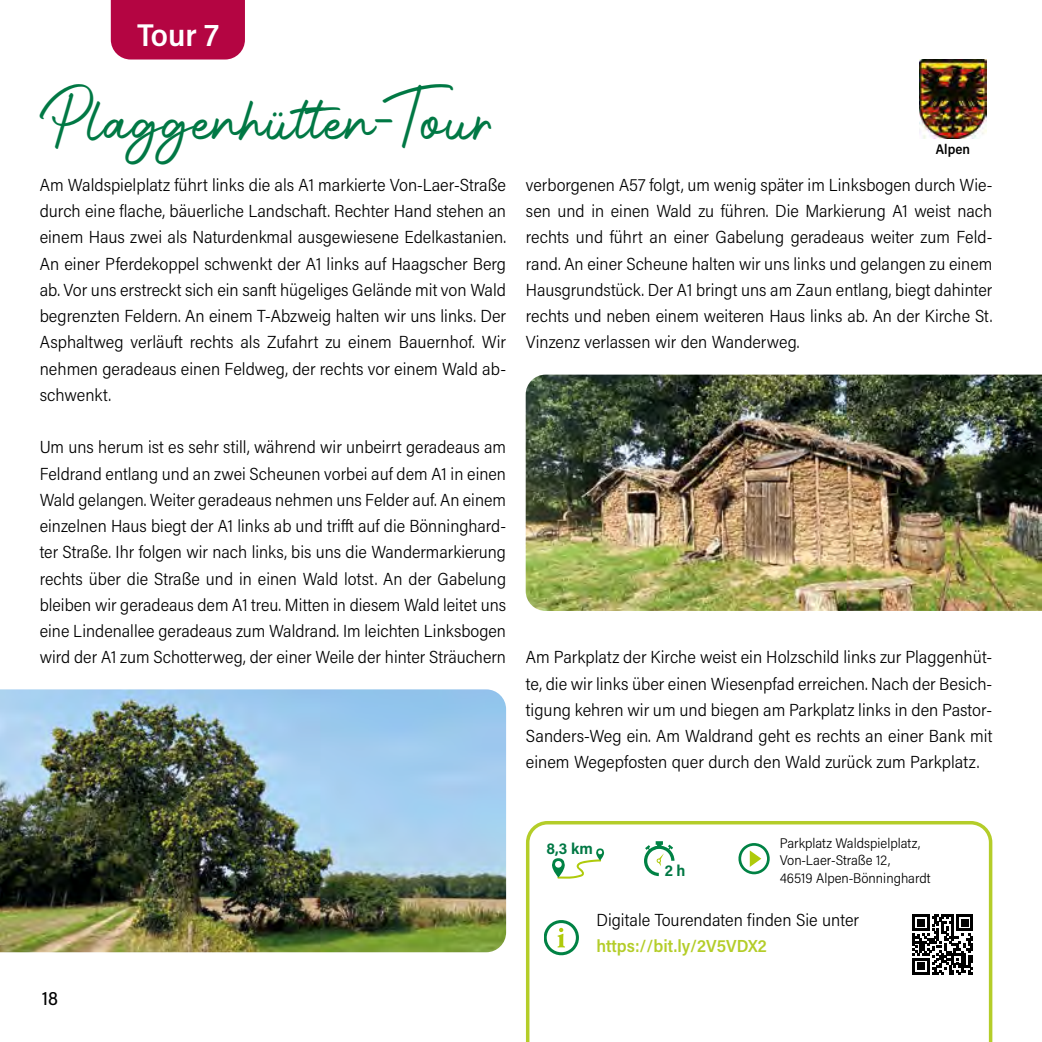
<style>
.page{position:relative;width:1042px;height:1042px;background:#fff}
.page>*{position:absolute;margin:0;border:0;box-sizing:border-box;transform-origin:0 0}
.t1{font:38.5px "Photoshoot";color:#007844}
.t2{font:600 31.5px "Acumin Pro Semi Cond";color:#fff}
.t3{font:500 19.25px "Acumin Pro Semi Cond";color:#000}
.Fließtext_RFB{font:300 17.5px/26.2px "Acumin Pro Semi Cond";color:#000;text-align:justify}
.Web_Adresse_RFB{font:300 17.5px "Acumin Pro Semi Cond";color:#000}
.Web_Adresse_RFB-2{font:600 17.5px "Acumin Pro Semi Cond";color:#b4cd29}
.t4{font:700 15.75px "Acumin Pro Semi Cond";color:#007844}
.t5{font:300 14px/17.5px "Acumin Pro Semi Cond";color:#000}
.t6{font:600 14px "Acumin Pro Semi Cond";color:#000}
</style>
<div class="page">
<div style="left:111px;top:0;width:134px;height:60px;background:#b40542"></div>
<svg style="left:526px;top:821px;width:466px;height:221px"></svg>
<img style="left:0;top:689px;width:506px;height:263px">
<svg style="left:644px;top:841px;width:30px;height:35px"></svg>
<svg style="left:737px;top:843px;width:34px;height:31px"></svg>
<svg style="left:544px;top:918px;width:34px;height:39px"></svg>
<svg style="left:551px;top:848px;width:54px;height:31px"></svg>
<svg style="left:912px;top:914px;width:61px;height:61px"></svg>
<img style="left:526px;top:375px;width:516px;height:236px">
<img style="left:919px;top:60px;width:68px;height:78px">
<p class="t2" style="left:137px;top:13px;width:83px">Tour 7</p>
<p class="t1" style="left:40px;top:102px;width:456px">Plaggenhütten-Tour</p>
<p class="Fließtext_RFB" style="left:40px;top:171px;width:468px">Am Waldspielplatz führt links die als A1 markierte Von-Laer-Straße durch eine flache, bäuerliche Landschaft. Rechter Hand stehen an einem Haus zwei als Naturdenkmal ausgewiesene Edelkastanien.<br>An einer Pferdekoppel schwenkt der A1 links auf Haagscher Berg ab. Vor uns erstreckt sich ein sanft hügeliges Gelände mit von Wald begrenzten Feldern. An einem T-Abzweig halten wir uns links. Der Asphaltweg verläuft rechts als Zufahrt zu einem Bauernhof. Wir nehmen geradeaus einen Feldweg, der rechts vor einem Wald ab&shy;schwenkt.</p>
<p class="Fließtext_RFB" style="left:40px;top:433px;width:468px">Um uns herum ist es sehr still, während wir unbeirrt geradeaus am Feldrand entlang und an zwei Scheunen vorbei auf dem A1 in einen Wald gelangen. Weiter geradeaus nehmen uns Felder auf. An einem einzelnen Haus biegt der A1 links ab und trifft auf die Bönninghard&shy;ter Straße. Ihr folgen wir nach links, bis uns die Wandermarkierung rechts über die Straße und in einen Wald lotst. An der Gabelung bleiben wir geradeaus dem A1 treu. Mitten in diesem Wald leitet uns eine Lindenallee geradeaus zum Waldrand. Im leichten Linksbogen wird der A1 zum Schotterweg, der einer Weile der hinter Sträuchern</p>
<p class="t6" style="left:936px;top:139px;width:36px">Alpen</p>
<p class="Fließtext_RFB" style="left:526px;top:171px;width:468px">verborgenen A57 folgt, um wenig später im Linksbogen durch Wie&shy;sen und in einen Wald zu führen. Die Markierung A1 weist nach rechts und führt an einer Gabelung geradeaus weiter zum Feld&shy;rand. An einer Scheune halten wir uns links und gelangen zu einem Hausgrundstück. Der A1 bringt uns am Zaun entlang, biegt dahinter rechts und neben einem weiteren Haus links ab. An der Kirche St.<br>Vinzenz verlassen wir den Wanderweg.</p>
<p class="Fließtext_RFB" style="left:526px;top:643px;width:468px">Am Parkplatz der Kirche weist ein Holzschild links zur Plaggenhüt&shy;te, die wir links über einen Wiesenpfad erreichen. Nach der Besich&shy;tigung kehren wir um und biegen am Parkplatz links in den Pastor-Sanders-Weg ein. Am Waldrand geht es rechts an einer Bank mit einem Wegepfosten quer durch den Wald zurück zum Parkplatz.</p>
<p class="t3" style="left:42px;top:984px;width:17px">18</p>
<p class="t4" style="left:546px;top:838px;width:48px">8,3 km</p>
<p class="t4" style="left:665px;top:860px;width:22px">2 h</p>
<p class="t5" style="left:780px;top:833px;width:142px">Parkplatz Waldspielplatz,</p>
<p class="t5" style="left:780px;top:851px;width:152px">Von-Laer-Straße 12,<br>46519 Alpen-Bönninghardt</p>
<p class="Web_Adresse_RFB" style="left:596px;top:908px;width:264px">Digitale Tourendaten finden Sie unter</p>
<p class="Web_Adresse_RFB-2" style="left:596px;top:934px;width:172px">https://bit.ly/2V5VDX2</p>
</div>
